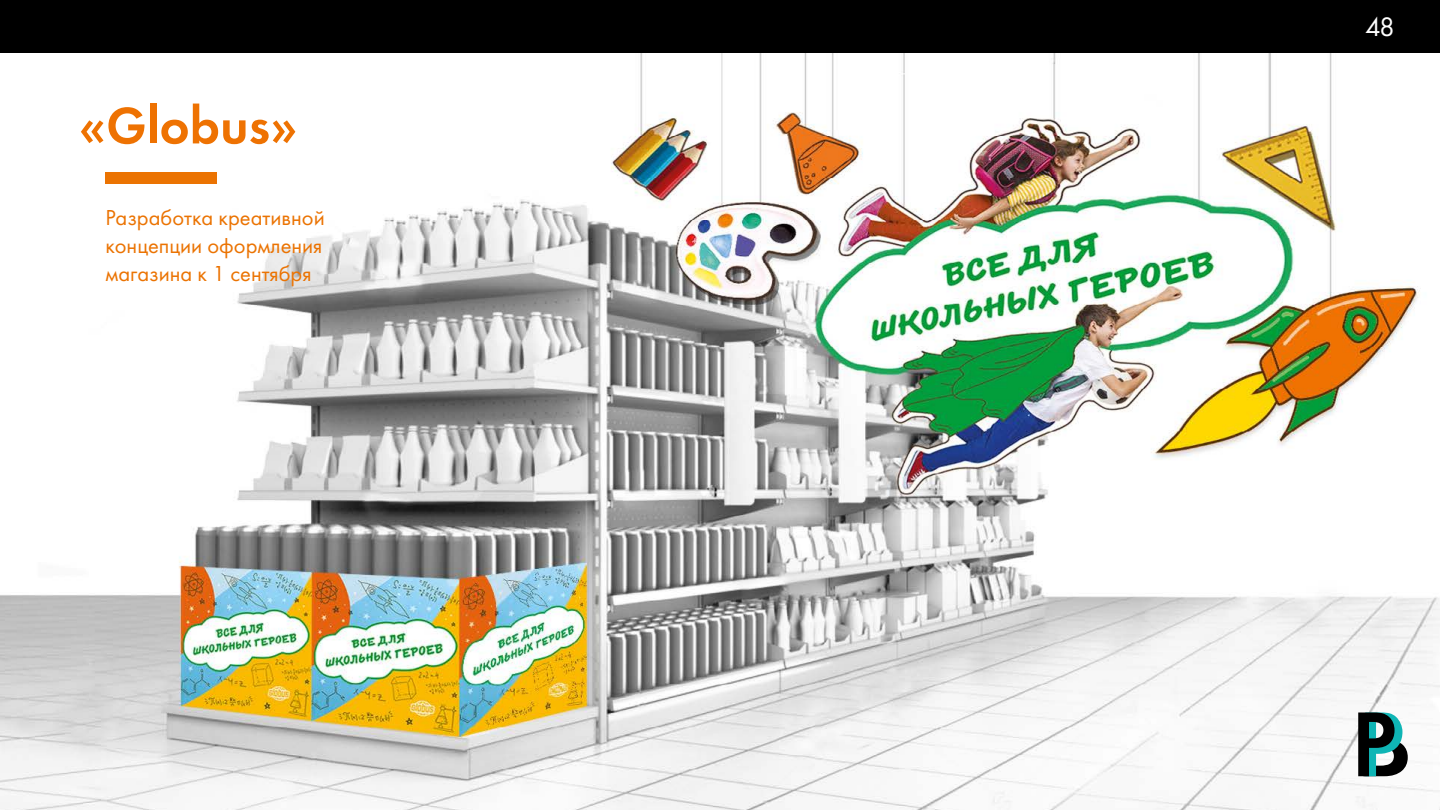
<style>
.page{position:relative;width:1440px;height:810px;background:#fff}
.page>*{position:absolute;margin:0;border:0;box-sizing:border-box;transform-origin:0 0}
.t1{font:italic 53.25px "Futura Demi C";color:#ee7202}
.t2{font:27.75px "Futura Book C";color:#fff}
.t3{font:italic 22.5px/27.8px "Futura Book C";color:#eb7302;text-align:justify}
</style>
<div class="page">
<div style="left:0;top:0;width:1440px;height:54px;background:#000"></div>
<img style="left:0;top:53px;width:1440px;height:757px">
<svg style="left:1358px;top:713px;width:50px;height:63px"></svg>
<div style="left:105px;top:172px;width:112px;height:12px;background:#eb7302"></div>
<h1 class="t1" style="left:79px;top:94px;width:220px">«Globus»</h1>
<p class="t3" style="left:105px;top:204px;width:221px">Разработка креативной концепции оформления магазина к 1 сентября</p>
<p class="t2" style="left:1365px;top:12px;width:31px">48</p>
</div>
